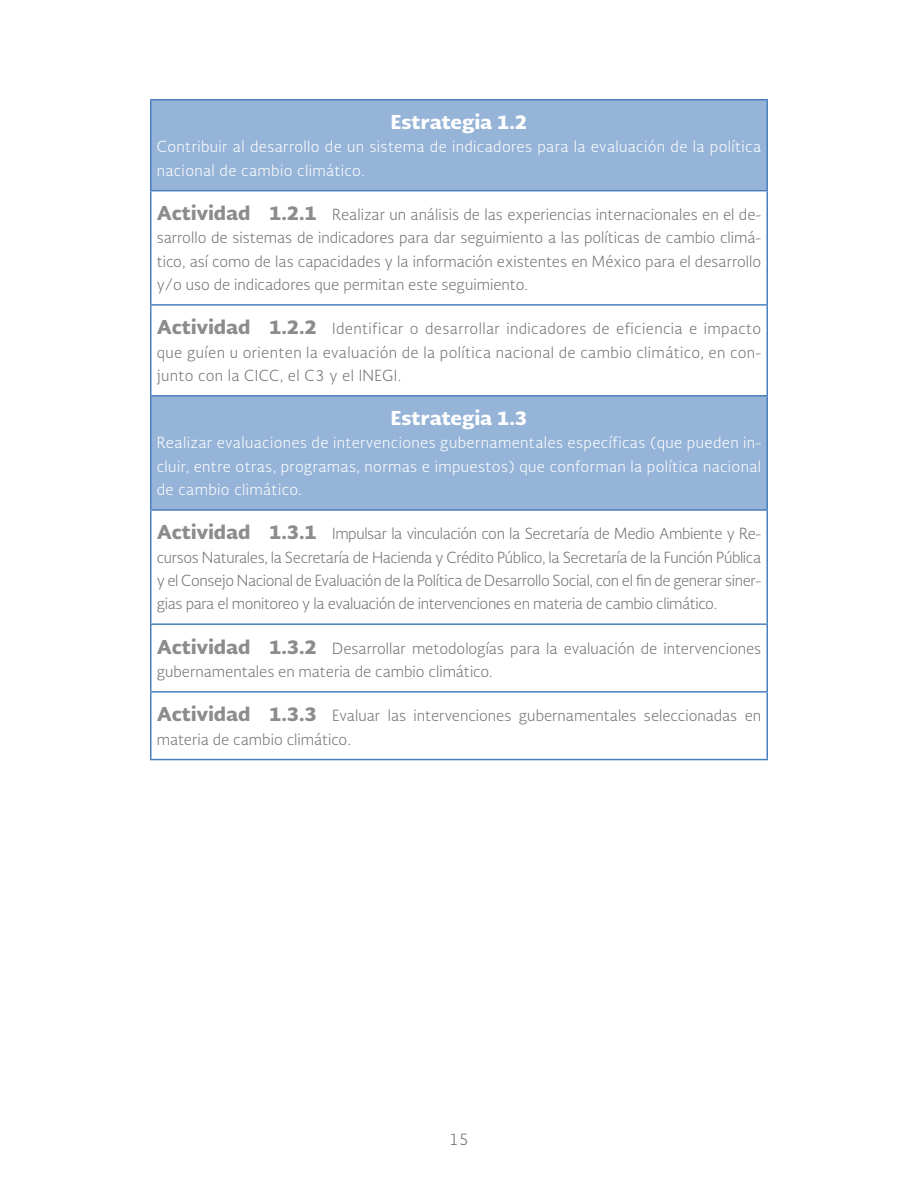
<style>
.page{position:relative;width:918px;height:1188px;background:#fff}
.page>*{position:absolute;margin:0;border:0;box-sizing:border-box;transform-origin:0 0}
.t1{font:900 18.75px "Soberana Sans";color:#fff}
.t2{font:300 15.75px "Soberana Sans";color:#737373}
.t3{font:300 15px/23.2px "Soberana Sans";color:#737373;text-align:justify}
.t4{font:300 15px/23.2px "Soberana Sans";letter-spacing:.025em;color:#fff}
.s1{font-weight:900;font-size:18.75px;color:#8c8c8c}
</style>
<div class="page">
<div style="left:152px;top:100px;width:614px;height:409px;background:#96b4d8"></div>
<svg style="left:152px;top:191px;width:614px;height:204px"></svg>
<hr style="left:150px;top:99px;width:618px;height:1px;background:#4a7fbd">
<hr style="left:150px;top:100px;width:2px;height:90px;background:#4a7fbd">
<hr style="left:766px;top:100px;width:2px;height:90px;background:#4a7fbd">
<hr style="left:150px;top:190px;width:618px;height:1px;background:#4a7fbd">
<hr style="left:150px;top:191px;width:2px;height:113px;background:#4a7fbd">
<hr style="left:766px;top:191px;width:2px;height:113px;background:#4a7fbd">
<hr style="left:150px;top:304px;width:618px;height:2px;background:#4a7fbd">
<hr style="left:150px;top:306px;width:2px;height:89px;background:#4a7fbd">
<hr style="left:766px;top:306px;width:2px;height:89px;background:#4a7fbd">
<hr style="left:150px;top:395px;width:618px;height:2px;background:#4a7fbd">
<hr style="left:150px;top:397px;width:2px;height:112px;background:#4a7fbd">
<hr style="left:766px;top:397px;width:2px;height:112px;background:#4a7fbd">
<hr style="left:150px;top:509px;width:618px;height:2px;background:#4a7fbd">
<hr style="left:150px;top:511px;width:2px;height:112px;background:#4a7fbd">
<hr style="left:766px;top:511px;width:2px;height:112px;background:#4a7fbd">
<hr style="left:150px;top:623px;width:618px;height:2px;background:#4a7fbd">
<hr style="left:150px;top:625px;width:2px;height:66px;background:#4a7fbd">
<hr style="left:766px;top:625px;width:2px;height:66px;background:#4a7fbd">
<hr style="left:150px;top:691px;width:618px;height:2px;background:#4a7fbd">
<hr style="left:150px;top:693px;width:2px;height:66px;background:#4a7fbd">
<hr style="left:766px;top:693px;width:2px;height:66px;background:#4a7fbd">
<hr style="left:150px;top:759px;width:618px;height:1px;background:#4a7fbd">
<p class="t1" style="left:391px;top:109px;width:138px">Estrategia 1.2</p>
<p class="t4" style="left:157px;top:135px;width:606px">Contribuir al desarrollo de un sistema de indicadores para la evaluación de la política nacional de cambio climático.</p>
<p class="t3" style="left:157px;top:203px;width:606px"><span class="s1">Actividad 1.2.1</span> Realizar un análisis de las experiencias internacionales en el de&shy;sarrollo de sistemas de indicadores para dar seguimiento a las políticas de cambio climá&shy;tico, así como de las capacidades y la información existentes en México para el desarrollo y/o uso de indicadores que permitan este seguimiento.</p>
<p class="t3" style="left:157px;top:317px;width:606px"><span class="s1">Actividad 1.2.2</span> Identificar o desarrollar indicadores de eficiencia e impacto que guíen u orienten la evaluación de la política nacional de cambio climático, en con&shy;junto con la CICC, el C3 y el INEGI.</p>
<p class="t1" style="left:391px;top:405px;width:138px">Estrategia 1.3</p>
<p class="t4" style="left:157px;top:431px;width:606px;text-align:justify">Realizar evaluaciones de intervenciones gubernamentales específicas (que pueden in&shy;cluir, entre otras, programas, normas e impuestos) que conforman la política nacional de cambio climático.</p>
<p class="t3" style="left:157px;top:522px;width:606px"><span class="s1">Actividad 1.3.1</span> Impulsar la vinculación con la Secretaría de Medio Ambiente y Re&shy;cursos Naturales, la Secretaría de Hacienda y Crédito Público, la Secretaría de la Función Pública y el Consejo Nacional de Evaluación de la Política de Desarrollo Social, con el fin de generar siner&shy;gias para el monitoreo y la evaluación de intervenciones en materia de cambio climático.</p>
<p class="t3" style="left:157px;top:636px;width:606px"><span class="s1">Actividad 1.3.2</span> Desarrollar metodologías para la evaluación de intervenciones gubernamentales en materia de cambio climático.</p>
<p class="t3" style="left:157px;top:704px;width:606px"><span class="s1">Actividad 1.3.3</span> Evaluar las intervenciones gubernamentales seleccionadas en materia de cambio climático.</p>
<p class="t2" style="left:449px;top:1129px;width:22px">15</p>
</div>
